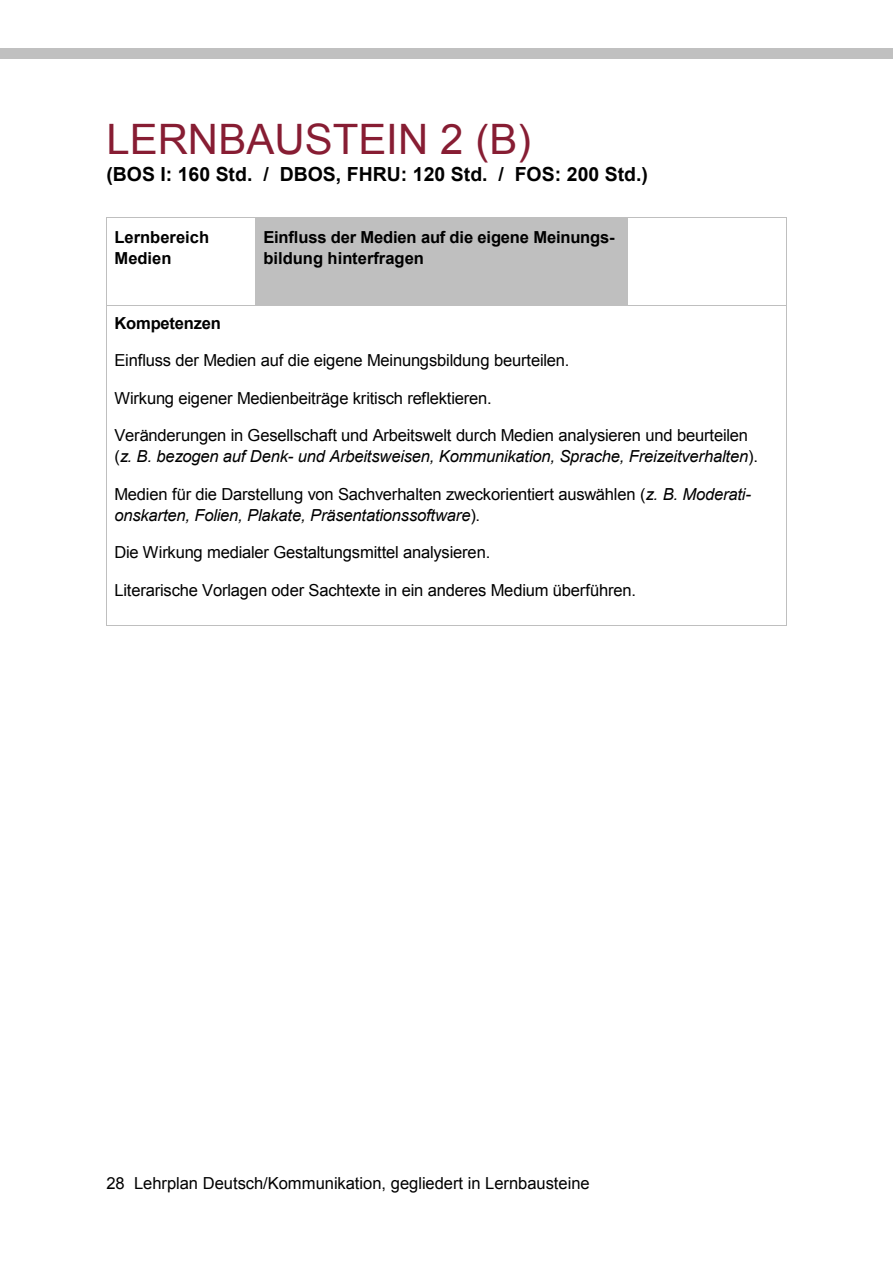
<style>
.page{position:relative;width:893px;height:1263px;background:#fff}
.page>*{position:absolute;margin:0;border:0;box-sizing:border-box;transform-origin:0 0}
.t1{font:42px "Arial";color:#871d33}
.t2{font:700 19.5px "Arial";color:#000}
.t3{font:16.5px/20.9px "Arial";letter-spacing:-.015em;color:#000}
.t4{font:700 16.5px/21px "Arial";letter-spacing:-.005em;color:#000}
.s1{font-style:italic}
</style>
<div class="page">
<div style="left:0;top:48px;width:893px;height:11px;background:#c0c0c0"></div>
<div style="left:256px;top:218px;width:371px;height:87px;background:#bfbfbf"></div>
<hr style="left:107px;top:217px;width:148px;height:1px;background:#bfbfbf">
<hr style="left:256px;top:217px;width:371px;height:1px;background:#bfbfbf">
<hr style="left:628px;top:217px;width:158px;height:1px;background:#bfbfbf">
<hr style="left:106px;top:226px;width:1px;height:79px;background:#bfbfbf">
<hr style="left:255px;top:226px;width:1px;height:79px;background:#bfbfbf">
<hr style="left:627px;top:226px;width:1px;height:79px;background:#bfbfbf">
<hr style="left:786px;top:226px;width:1px;height:79px;background:#bfbfbf">
<hr style="left:107px;top:305px;width:148px;height:1px;background:#bfbfbf">
<hr style="left:256px;top:305px;width:371px;height:1px;background:#bfbfbf">
<hr style="left:628px;top:305px;width:158px;height:1px;background:#bfbfbf">
<hr style="left:106px;top:314px;width:1px;height:311px;background:#bfbfbf">
<hr style="left:107px;top:625px;width:679px;height:1px;background:#bfbfbf">
<hr style="left:786px;top:314px;width:1px;height:311px;background:#bfbfbf">
<h5 class="t1" style="left:106px;top:112px;width:426px">LERNBAUSTEIN 2 (B)</h5>
<h5 class="t2" style="left:106px;top:161px;width:543px">(BOS I: 160 Std. / DBOS, FHRU: 120 Std. / FOS: 200 Std.)</h5>
<p class="t4" style="left:114px;top:227px;width:96px">Lernbereich<br>Medien</p>
<p class="t4" style="left:263px;top:227px;width:353px">Einfluss der Medien auf die eigene Meinungs&shy;bildung hinterfragen</p>
<p class="t4" style="left:114px;top:313px;width:108px">Kompetenzen</p>
<p class="t3" style="left:114px;top:350px;width:456px">Einfluss der Medien auf die eigene Meinungsbildung beurteilen.</p>
<p class="t3" style="left:114px;top:388px;width:379px">Wirkung eigener Medienbeiträge kritisch reflektieren.</p>
<p class="t3" style="left:114px;top:425px;width:645px">Veränderungen in Gesellschaft und Arbeitswelt durch Medien analysieren und beurteilen (<span class="s1">z. B. bezogen auf Denk- und Arbeitsweisen, Kommunikation, Sprache, Freizeitverhalten</span>).</p>
<p class="t3" style="left:114px;top:484px;width:638px">Medien für die Darstellung von Sachverhalten zweckorientiert auswählen (<span class="s1">z. B. Moderati&shy;onskarten, Folien, Plakate, Präsentationssoftware</span>).</p>
<p class="t3" style="left:114px;top:542px;width:377px">Die Wirkung medialer Gestaltungsmittel analysieren.</p>
<p class="t3" style="left:114px;top:580px;width:523px">Literarische Vorlagen oder Sachtexte in ein anderes Medium überführen.</p>
<p class="t3" style="left:106px;top:1173px;width:485px">28 Lehrplan Deutsch/Kommunikation, gegliedert in Lernbausteine</p>
</div>
